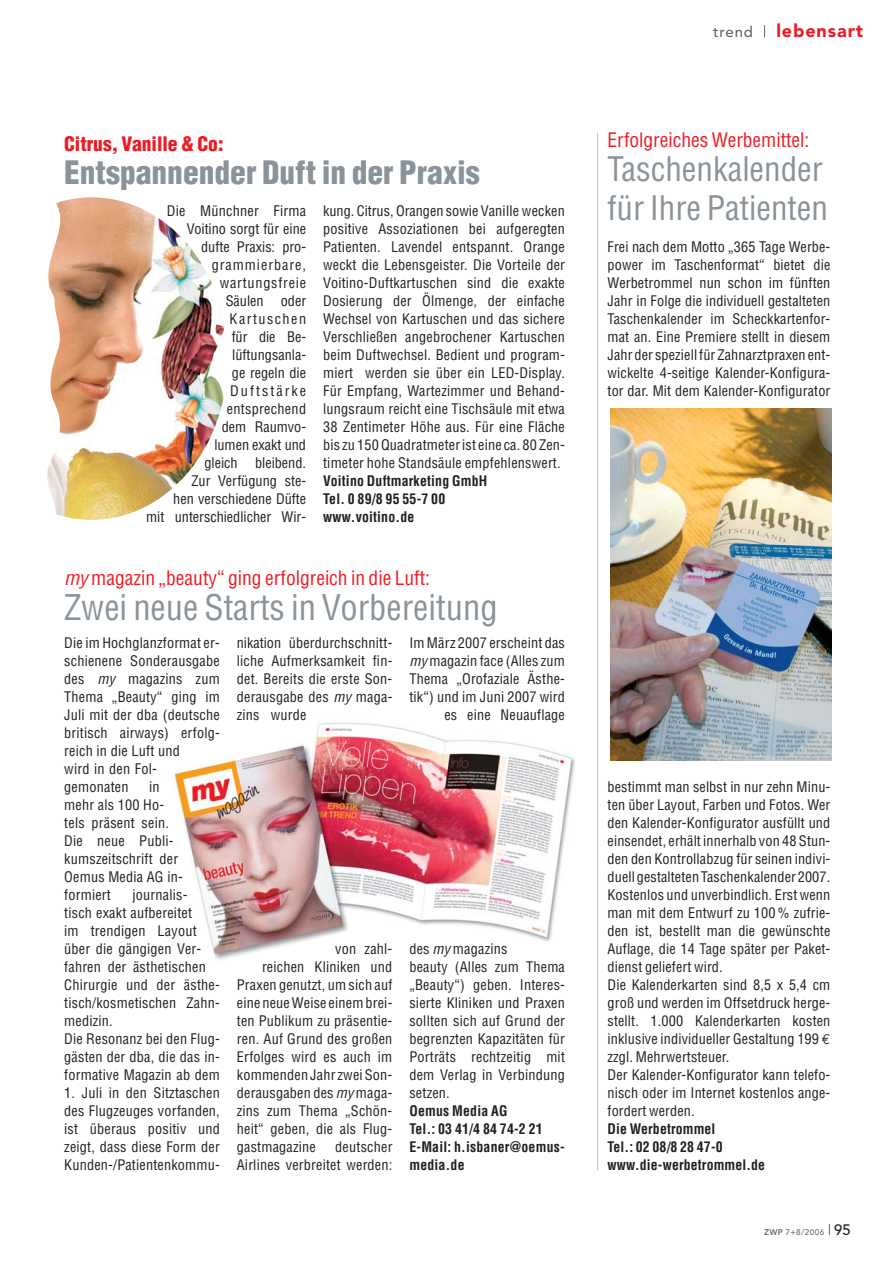
<style>
.page{position:relative;width:893px;height:1263px;background:#fff}
.page>*{position:absolute;margin:0;border:0;box-sizing:border-box;transform-origin:0 0}
.t1{font:condensed 34.5px "Helvetica";color:#899399}
.t2{font:condensed 33px/39.6px "Helvetica";color:#899399}
.t3{font:900 condensed 31.5px "Helvetica";color:#899399}
.t4{font:condensed 19.5px "Helvetica";color:#ed1c24}
.t5{font:900 condensed 19.5px "Helvetica";color:#ed1c24}
.t6{font:900 18px "Avenir";letter-spacing:.05em;color:#ed1c24}
.t7{font:500 15px "Avenir";letter-spacing:.05em;color:#606970}
.t8{font:condensed 14.25px/18px "Helvetica";letter-spacing:.015em;color:#231f20}
.t9{font:700 condensed 14.25px/18px "Helvetica";letter-spacing:.015em;color:#231f20}
.t10{font:500 8.25px "Avenir";color:#606970}
.s1{font-style:italic}
.s2{font-family:"Euro Mono";font-stretch:normal}
.s3{font-weight:800}
.s4{font-size:15px;color:#231f20}
</style>
<div class="page">
<svg style="left:764px;top:25px;width:1px;height:12px"></svg>
<hr style="left:597px;top:133px;width:1px;height:1037px;background:#b7bfc4">
<img style="left:172px;top:720px;width:403px;height:240px">
<img style="left:47px;top:197px;width:178px;height:323px">
<img style="left:610px;top:408px;width:221px;height:352px">
<h3 class="t5" style="left:64px;top:137px;width:161px">Citrus, Vanille &amp; Co:</h3>
<h3 class="t3" style="left:64px;top:160px;width:417px">Entspannender Duft in der Praxis</h3>
<p class="t8" style="left:146px;top:203px;width:161px;text-align:right">Die Münchner Firma<br>Voitino sorgt für eine<br>dufte Praxis: pro&shy;grammierbare, wartungsfreie<br>Säulen oder<br>Kartuschen<br>für die Be-<br>lüftungsanla-<br>ge regeln die<br>Duftstärke<br>entsprechend<br>dem Raumvo-<br>lumen exakt und<br>gleich bleibend.<br>Zur Verfügung ste-<br>hen verschiedene Düfte<br>mit unterschiedlicher Wir-</p>
<p class="t8" style="left:323px;top:203px;width:243px;text-align:justify">kung. Citrus, Orangen sowie Vanille wecken positive Assoziationen bei aufgeregten Patienten. Lavendel entspannt. Orange weckt die Lebensgeister. Die Vorteile der Voitino-Duftkartuschen sind die exakte Dosierung der Ölmenge, der einfache Wechsel von Kartuschen und das sichere Verschließen angebrochener Kartuschen beim Duftwechsel. Bedient und program&shy;miert werden sie über ein LED-Display.<br>Für Empfang, Wartezimmer und Behand&shy;lungsraum reicht eine Tischsäule mit etwa 38 Zentimeter Höhe aus. Für eine Fläche bis zu 150 Quadratmeter ist eine ca. 80 Zen&shy;timeter hohe Standsäule empfehlenswert.</p>
<p class="t9" style="left:323px;top:473px;width:166px">Voitino Duftmarketing GmbH<br>Tel. 0 89/8 95 55-7 00 www.voitino.de</p>
<h3 class="t4" style="left:64px;top:570px;width:367px"><span class="s1">my</span> magazin „beauty“ ging erfolgreich in die Luft:</h3>
<h1 class="t1" style="left:64px;top:594px;width:435px">Zwei neue Starts in Vorbereitung</h1>
<p class="t8" style="left:64px;top:635px;width:157px">Die im Hochglanzformat er&shy;schienene Sonderausgabe des <span class="s1">my</span> magazins zum<br>Thema „Beauty“ ging im<br>Juli mit der dba (deutsche britisch airways) erfolg&shy;reich in die Luft und<br>wird in den Fol&shy;gemonaten</p>
<p class="t8" style="left:64px;top:779px;width:120px;text-indent:85px">in mehr als 100 Ho&shy;tels präsent sein.<br>Die neue Publi&shy;kumszeitschrift der<br>Oemus Media AG in&shy;formiert</p>
<p class="t8" style="left:64px;top:887px;width:157px;text-indent:68px">journalis-<br>tisch exakt aufbereitet<br>im trendigen Layout über die gängigen Ver&shy;fahren der ästhetischen<br>Chirurgie und der ästhe&shy;tisch/kosmetischen Zahn&shy;medizin.<br>Die Resonanz bei den Flug&shy;gästen der dba, die das in&shy;formative Magazin ab dem</p>
<p class="t8" style="left:64px;top:1085px;width:157px;text-align:justify">1. Juli in den Sitztaschen des Flugzeuges vorfanden, ist überaus positiv und zeigt, dass diese Form der Kunden-/Patientenkommu-</p>
<p class="t8" style="left:237px;top:635px;width:157px;text-align:justify">nikation überdurchschnitt&shy;liche Aufmerksamkeit fin&shy;det. Bereits die erste Son&shy;derausgabe des <span class="s1">my</span> maga&shy;zins wurde</p>
<p class="t8" style="left:409px;top:635px;width:157px;text-align:right">Im März 2007 erscheint das <span class="s1">my</span> magazin face (Alles zum<br>Thema „Orofaziale Ästhe&shy;tik“) und im Juni 2007 wird es eine Neuauflage</p>
<p class="t8" style="left:335px;top:941px;width:59px">von zahl-</p>
<p class="t8" style="left:262px;top:959px;width:132px">reichen Kliniken und</p>
<p class="t8" style="left:237px;top:977px;width:157px">Praxen genutzt, um sich auf</p>
<p class="t8" style="left:237px;top:995px;width:157px">eine neue Weise einem brei-</p>
<p class="t8" style="left:237px;top:1013px;width:157px">ten Publikum zu präsentie-</p>
<p class="t8" style="left:237px;top:1031px;width:157px">ren. Auf Grund des großen</p>
<p class="t8" style="left:237px;top:1049px;width:157px">Erfolges wird es auch im</p>
<p class="t8" style="left:237px;top:1067px;width:157px">kommenden Jahr zwei Son-</p>
<p class="t8" style="left:237px;top:1085px;width:157px">derausgaben des <span class="s1">my</span> maga-</p>
<p class="t8" style="left:237px;top:1103px;width:157px">zins zum Thema „Schön-</p>
<p class="t8" style="left:237px;top:1121px;width:157px">heit“ geben, die als Flug-</p>
<p class="t8" style="left:237px;top:1139px;width:81px">gastmagazine</p>
<p class="t8" style="left:237px;top:1139px;width:157px;text-align:right">deutscher<br>Airlines verbreitet werden:</p>
<p class="t8" style="left:409px;top:941px;width:157px">des <span class="s1">my</span> magazins<br>beauty (Alles zum Thema „Beauty“) geben. Interes&shy;sierte Kliniken und Praxen sollten sich auf Grund der begrenzten Kapazitäten für<br>Porträts rechtzeitig mit dem Verlag in Verbindung setzen.</p>
<p class="t9" style="left:409px;top:1103px;width:157px">Oemus Media AG<br>Tel.: 03 41/4 84 74-2 21<br>E-Mail: h.isbaner@oemus&shy;media.de</p>
<p class="t7" style="left:713px;top:26px;width:41px">trend</p>
<p class="t6" style="left:776px;top:24px;width:88px">lebensart</p>
<h3 class="t4" style="left:607px;top:133px;width:204px">Erfolgreiches Werbemittel:</h3>
<h2 class="t2" style="left:607px;top:152px;width:222px">Taschenkalender für Ihre Patienten</h2>
<p class="t8" style="left:608px;top:239px;width:224px;text-align:justify">Frei nach dem Motto „365 Tage Werbe&shy;power im Taschenformat“ bietet die Werbetrommel nun schon im fünften Jahr in Folge die individuell gestalteten Taschenkalender im Scheckkartenfor&shy;mat an. Eine Premiere stellt in diesem Jahr der speziell für Zahnarztpraxen ent&shy;wickelte 4-seitige Kalender-Konfigura&shy;tor dar. Mit dem Kalender-Konfigurator</p>
<p class="t8" style="left:608px;top:779px;width:224px">bestimmt man selbst in nur zehn Minu&shy;ten über Layout, Farben und Fotos. Wer den Kalender-Konfigurator ausfüllt und einsendet, erhält innerhalb von 48 Stun&shy;den den Kontrollabzug für seinen indivi&shy;duell gestalteten Taschenkalender 2007.<br>Kostenlos und unverbindlich. Erst wenn man mit dem Entwurf zu 100 % zufrie&shy;den ist, bestellt man die gewünschte Auflage, die 14 Tage später per Paket&shy;dienst geliefert wird.<br>Die Kalenderkarten sind 8,5 x 5,4 cm groß und werden im Offsetdruck herge&shy;stellt. 1.000 Kalenderkarten kosten inklusive individueller Gestaltung 199 <span class="s2">€ </span>zzgl. Mehrwertsteuer.<br>Der Kalender-Konfigurator kann telefo&shy;nisch oder im Internet kostenlos ange&shy;fordert werden.</p>
<p class="t9" style="left:608px;top:1121px;width:159px">Die Werbetrommel<br>Tel.: 02 08/8 28 47-0 www.die-werbetrommel.de</p>
<p class="t10" style="left:764px;top:1228px;width:88px"><span class="s3">ZWP</span> 7+8/2006 <span class="s4">95</span></p>
</div>
